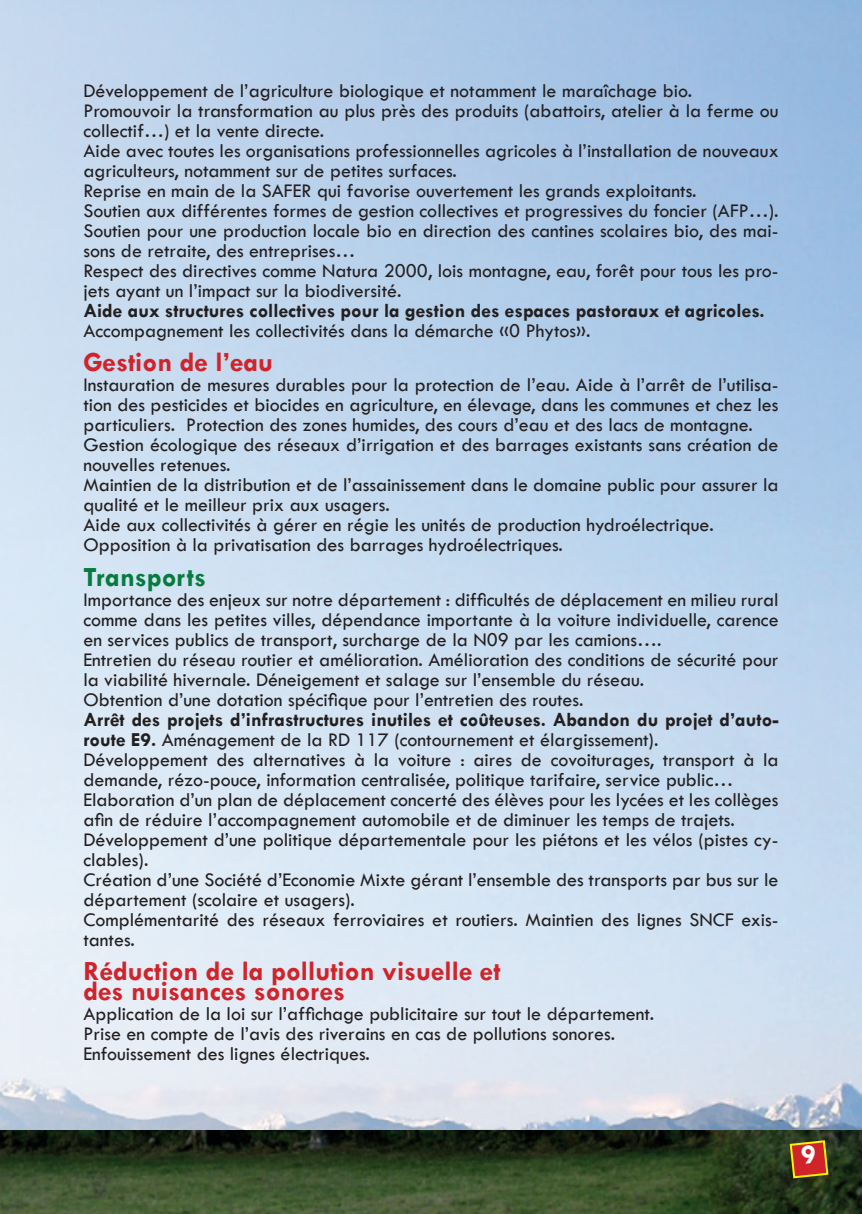
<style>
.page{position:relative;width:862px;height:1214px;background:#fff}
.page>*{position:absolute;margin:0;border:0;box-sizing:border-box;transform-origin:0 0}
.t1{font:700 28px/20px "Tw Cen";color:#d1232a}
.t2{font:700 28px "Tw Cen";color:#077b3f}
.t3{font:20px/20px "Tw Cen";color:#231f20}
.t4{font:700 20px "Tw Cen";color:#231f20}
.s1{font-weight:700}
</style>
<div class="page">
<img style="left:0;top:0;width:862px;height:1130px">
<img style="left:0;top:1130px;width:862px;height:83px">
<svg style="left:788px;top:1138px;width:41px;height:41px;background:#aa4820"></svg>
<p class="t3" style="left:83px;top:81px;width:697px">Développement de l’agriculture biologique et notamment le maraîchage bio.<br>Promouvoir la transformation au plus près des produits (abattoirs, atelier à la ferme ou collectif…) et la vente directe.<br>Aide avec toutes les organisations professionnelles agricoles à l’installation de nouveaux agriculteurs, notamment sur de petites surfaces.<br>Reprise en main de la SAFER qui favorise ouvertement les grands exploitants.<br>Soutien aux différentes formes de gestion collectives et progressives du foncier (AFP…).<br>Soutien pour une production locale bio en direction des cantines scolaires bio, des mai&shy;sons de retraite, des entreprises…<br>Respect des directives comme Natura 2000, lois montagne, eau, forêt pour tous les pro&shy;jets ayant un l’impact sur la biodiversité.</p>
<p class="t4" style="left:83px;top:299px;width:683px">Aide aux structures collectives pour la gestion des espaces pastoraux et agricoles.</p>
<p class="t3" style="left:83px;top:321px;width:509px">Accompagnement les collectivités dans la démarche «0 Phytos».</p>
<h1 class="t1" style="left:83px;top:352px;width:191px">Gestion de l’eau</h1>
<p class="t3" style="left:83px;top:375px;width:697px">Instauration de mesures durables pour la protection de l’eau. Aide à l’arrêt de l’utilisa&shy;tion des pesticides et biocides en agriculture, en élevage, dans les communes et chez les particuliers. Protection des zones humides, des cours d’eau et des lacs de montagne.<br>Gestion écologique des réseaux d’irrigation et des barrages existants sans création de nouvelles retenues.<br>Maintien de la distribution et de l’assainissement dans le domaine public pour assurer la qualité et le meilleur prix aux usagers.<br>Aide aux collectivités à gérer en régie les unités de production hydroélectrique.<br>Opposition à la privatisation des barrages hydroélectriques.</p>
<h1 class="t2" style="left:83px;top:559px;width:124px">Transports</h1>
<p class="t3" style="left:83px;top:589px;width:697px">Importance des enjeux sur notre département : difficultés de déplacement en milieu rural comme dans les petites villes, dépendance importante à la voiture individuelle, carence en services publics de transport, surcharge de la N09 par les camions….<br>Entretien du réseau routier et amélioration. Amélioration des conditions de sécurité pour la viabilité hivernale. Déneigement et salage sur l’ensemble du réseau.<br>Obtention d’une dotation spécifique pour l’entretien des routes.</p>
<p class="t3" style="left:83px;top:709px;width:697px"><span class="s1">Arrêt des projets d’infrastructures inutiles et coûteuses. Abandon du projet d’auto&shy;route E9.</span> Aménagement de la RD 117 (contournement et élargissement).<br>Développement des alternatives à la voiture : aires de covoiturages, transport à la demande, rézo-pouce, information centralisée, politique tarifaire, service public… Elaboration d’un plan de déplacement concerté des élèves pour les lycées et les collèges afin de réduire l’accompagnement automobile et de diminuer les temps de trajets.<br>Développement d’une politique départementale pour les piétons et les vélos (pistes cy&shy;clables).<br>Création d’une Société d’Economie Mixte gérant l’ensemble des transports par bus sur le département (scolaire et usagers).<br>Complémentarité des réseaux ferroviaires et routiers. Maintien des lignes SNCF exis&shy;tantes.</p>
<h1 class="t1" style="left:83px;top:960px;width:419px">Réduction de la pollution visuelle et des nuisances sonores</h1>
<p class="t3" style="left:83px;top:1003px;width:572px">Application de la loi sur l’affichage publicitaire sur tout le département.<br>Prise en compte de l’avis des riverains en cas de pollutions sonores.<br>Enfouissement des lignes électriques.</p>
</div>
